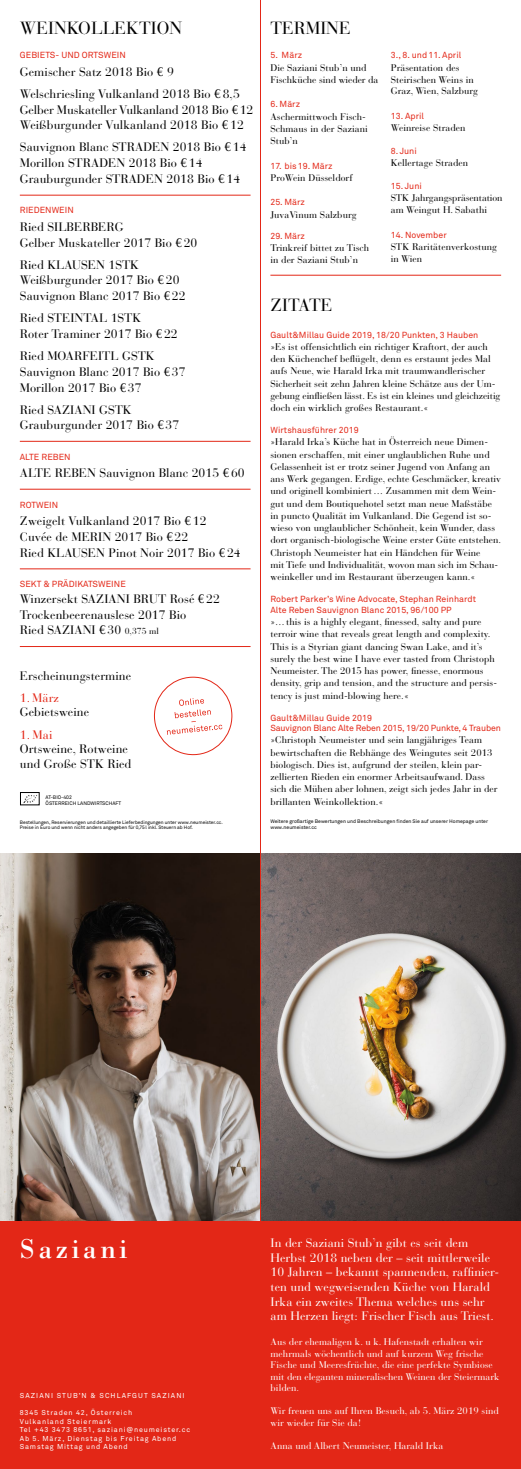
<style>
.page{position:relative;width:521px;height:1469px;background:#fff}
.page>*{position:absolute;margin:0;border:0;box-sizing:border-box;transform-origin:0 0}
.t1{font:28.18px "Bodoni Std";letter-spacing:.12em;color:#fff}
.t2{font:17.5px "Bauer Bodoni Std";letter-spacing:.005em;color:#000}
.t3{font:12.25px/15.8px "Bauer Bodoni Std";letter-spacing:.005em;color:#000}
.t4{font:12.25px/14.7px "Bauer Bodoni Std";letter-spacing:.005em;color:#fff}
.t5{font:12.25px "Bauer Bodoni Std";letter-spacing:.005em;color:#e32717}
.t6{font:9.62px/12.2px "Bauer Bodoni Std";letter-spacing:.005em;color:#000}
.t7{font:9.62px/11.5px "Bauer Bodoni Std";letter-spacing:.005em;color:#fff}
.t8{font:8.75px/10.5px "Akkurat";letter-spacing:.005em;color:#e32717}
.t9{font:7.09px/8.5px "Akkurat";letter-spacing:.12em;color:#fff}
.t10{font:7.09px "Akkurat";letter-spacing:.15em;color:#fff}
.t11{font:5.08px/6.1px "Akkurat";color:#000}
.t12{font:4.81px/5.8px "Akkurat";color:#000}
.s1{font-size:8.75px}
</style>
<div class="page">
<div style="left:0;top:1109px;width:521px;height:359px;background:#e32717"></div>
<img style="left:0;top:853px;width:521px;height:367px">
<hr style="left:260px;top:0;width:1px;height:1468px;background:#e32717">
<hr style="left:20px;top:195px;width:231px;height:1px;background:#e32717">
<hr style="left:20px;top:489px;width:231px;height:1px;background:#e32717">
<hr style="left:20px;top:568px;width:231px;height:1px;background:#e32717">
<hr style="left:270px;top:275px;width:231px;height:1px;background:#e32717">
<img style="left:23px;top:795px;width:14px;height:8px">
<div style="left:20px;top:792px;width:19px;height:13px;border:1px solid #000"></div>
<svg style="left:154px;top:676px;width:78px;height:79px"></svg>
<hr style="left:20px;top:441px;width:231px;height:1px;background:#e32717">
<hr style="left:20px;top:646px;width:231px;height:1px;background:#e32717">
<h2 class="t2" style="left:20px;top:17px;width:164px">WEINKOLLEKTION</h2>
<h2 class="t2" style="left:270px;top:17px;width:82px">TERMINE</h2>
<p class="t8" style="left:20px;top:50px;width:108px">GEBIETS- UND ORTSWEIN</p>
<p class="t3" style="left:20px;top:61px;width:221px;line-height:22.1px">Gemischer Satz 2018 Bio € 9<br>Welschriesling Vulkanland 2018 Bio €8,5</p>
<p class="t3" style="left:20px;top:102px;width:235px">Gelber Muskateller Vulkanland 2018 Bio €12<br>Weißburgunder Vulkanland 2018 Bio €12</p>
<p class="t3" style="left:20px;top:139px;width:228px">Sauvignon Blanc STRADEN 2018 Bio €14<br>Morillon STRADEN 2018 Bio €14<br>Grauburgunder STRADEN 2018 Bio €14</p>
<p class="t8" style="left:20px;top:205px;width:55px">RIEDENWEIN</p>
<p class="t3" style="left:20px;top:219px;width:179px">Ried SILBERBERG<br>Gelber Muskateller 2017 Bio €20</p>
<p class="t3" style="left:20px;top:257px;width:167px">Ried KLAUSEN 1STK<br>Weißburgunder 2017 Bio €20<br>Sauvignon Blanc 2017 Bio €22</p>
<p class="t3" style="left:20px;top:310px;width:159px">Ried STEINTAL 1STK<br>Roter Traminer 2017 Bio €22</p>
<p class="t3" style="left:20px;top:348px;width:167px">Ried MOARFEITL GSTK<br>Sauvignon Blanc 2017 Bio €37<br>Morillon 2017 Bio €37</p>
<p class="t3" style="left:20px;top:402px;width:161px">Ried SAZIANI GSTK<br>Grauburgunder 2017 Bio €37</p>
<p class="t8" style="left:20px;top:451px;width:52px">ALTE REBEN</p>
<p class="t3" style="left:20px;top:465px;width:226px">ALTE REBEN Sauvignon Blanc 2015 €60</p>
<p class="t8" style="left:20px;top:499px;width:40px">ROTWEIN</p>
<p class="t3" style="left:20px;top:513px;width:222px">Zweigelt Vulkanland 2017 Bio €12<br>Cuvée de MERIN 2017 Bio €22<br>Ried KLAUSEN Pinot Noir 2017 Bio €24</p>
<p class="t8" style="left:20px;top:578px;width:107px">SEKT &amp; PRÄDIKATSWEINE</p>
<p class="t3" style="left:20px;top:591px;width:202px">Winzersekt SAZIANI BRUT Rosé €22<br>Trockenbeerenauslese 2017 Bio<br>Ried SAZIANI €30 <span class="s1">0,375 ml</span></p>
<p class="t3" style="left:20px;top:668px;width:113px">Erscheinungstermine</p>
<p class="t5" style="left:20px;top:690px;width:41px">1. März</p>
<p class="t3" style="left:20px;top:704px;width:71px">Gebietsweine</p>
<p class="t5" style="left:20px;top:727px;width:34px">1. Mai</p>
<p class="t3" style="left:20px;top:742px;width:113px;line-height:14.7px">Ortsweine, Rotweine und Große STK Ried</p>
<p class="t11" style="left:46px;top:794px;width:77px">AT-BIO-402<br>ÖSTERREICH LANDWIRTSCHAFT</p>
<p class="t12" style="left:20px;top:819px;width:204px">Bestellungen, Reservierungen und detaillierte Lieferbedingungen unter www.neumeister.cc.<br>Preise in Euro und wenn nicht anders angegeben für 0,75 l inkl. Steuern ab Hof.</p>
<p class="t8" style="left:270px;top:50px;width:33px">5. März</p>
<p class="t6" style="left:270px;top:61px;width:109px">Die Saziani Stub’n und<br>Fischküche sind wieder da</p>
<p class="t8" style="left:270px;top:99px;width:31px">6. März</p>
<p class="t6" style="left:270px;top:110px;width:99px">Aschermittwoch Fisch-<br>Schmaus in der Saziani<br>Stub’n</p>
<p class="t8" style="left:270px;top:160px;width:64px">17. bis19. März</p>
<p class="t6" style="left:270px;top:171px;width:84px">ProWein Düsseldorf</p>
<p class="t8" style="left:270px;top:197px;width:36px">25. März</p>
<p class="t6" style="left:270px;top:208px;width:88px">JuvaVinum Salzburg</p>
<p class="t8" style="left:270px;top:230px;width:36px">29. März</p>
<p class="t6" style="left:270px;top:241px;width:100px">Trinkreif bittet zu Tisch in der Saziani Stub’n</p>
<p class="t8" style="left:391px;top:50px;width:72px">3., 8. und11. April</p>
<p class="t6" style="left:391px;top:61px;width:89px;line-height:11.9px">Präsentation des<br>Steirischen Weins in<br>Graz, Wien, Salzburg</p>
<p class="t8" style="left:391px;top:110px;width:35px">13. April</p>
<p class="t6" style="left:391px;top:122px;width:76px">Weinreise Straden</p>
<p class="t8" style="left:391px;top:145px;width:28px">8. Juni</p>
<p class="t6" style="left:391px;top:157px;width:79px">Kellertage Straden</p>
<p class="t8" style="left:391px;top:180px;width:33px">15. Juni</p>
<p class="t6" style="left:391px;top:192px;width:113px">STK Jahrgangspräsentation am Weingut H. Sabathi</p>
<p class="t8" style="left:391px;top:229px;width:57px">14. November</p>
<p class="t6" style="left:391px;top:241px;width:108px">STK Raritätenverkostung in Wien</p>
<h2 class="t2" style="left:270px;top:294px;width:64px">ZITATE</h2>
<p class="t8" style="left:270px;top:329px;width:209px">Gault&amp;Millau Guide 2019, 18/20 Punkten, 3 Hauben</p>
<p class="t6" style="left:270px;top:340px;width:231px">»Es ist offensichtlich ein richtiger Kraftort, der auch den Küchenchef beflügelt, denn es erstaunt jedes Mal aufs Neue, wie Harald Irka mit traumwandlerischer Sicherheit seit zehn Jahren kleine Schätze aus der Um&shy;gebung einfließen lässt. Es ist ein kleines und gleichzeitig doch ein wirklich großes Restaurant.«</p>
<p class="t8" style="left:270px;top:424px;width:90px">Wirtshausführer 2019</p>
<p class="t6" style="left:270px;top:436px;width:232px">»Harald Irka’s Küche hat in Österreich neue Dimen&shy;sionen erschaffen, mit einer unglaublichen Ruhe und Gelassenheit ist er trotz seiner Jugend von Anfang an ans Werk gegangen. Erdige, echte Geschmäcker, kreativ und originell kombiniert… Zusammen mit dem Wein&shy;gut und dem Boutiquehotel setzt man neue Maßstäbe in puncto Qualität im Vulkanland. Die Gegend ist so&shy;wieso von unglaublicher Schönheit, kein Wunder, dass dort organisch-biologische Weine erster Güte entstehen.<br>Christoph Neumeister hat ein Händchen für Weine<br>mit Tiefe und Individualität, wovon man sich im Schau&shy;weinkeller und im Restaurant überzeugen kann.«</p>
<p class="t8" style="left:270px;top:594px;width:207px">Robert Parker’s Wine Advocate, Stephan Reinhardt<br>Alte Reben Sauvignon Blanc 2015, 96/100 PP</p>
<p class="t6" style="left:270px;top:615px;width:228px">»…this is a highly elegant, finessed, salty and pure terroir wine that reveals great length and complexity.<br>This is a Styrian giant dancing Swan Lake, and it’s surely the best wine I have ever tasted from Christoph Neumeister. The 2015 has power, finesse, enormous density, grip and tension, and the structure and persis&shy;tency is just mind-blowing here.«</p>
<p class="t8" style="left:270px;top:712px;width:232px">Gault&amp;Millau Guide 2019<br>Sauvignon Blanc Alte Reben 2015, 19/20 Punkte, 4 Trauben</p>
<p class="t6" style="left:270px;top:734px;width:229px">»Christoph Neumeister und sein langjähriges Team bewirtschaften die Rebhänge des Weingutes seit 2013 biologisch. Dies ist, aufgrund der steilen, klein par&shy;zellierten Rieden ein enormer Arbeitsaufwand. Dass sich die Mühen aber lohnen, zeigt sich jedes Jahr in der brillanten Weinkollektion.«</p>
<p class="t11" style="left:270px;top:818px;width:219px">Weitere großartige Bewertungen und Beschreibungen finden Sie auf unserer Homepage unter www.neumeister.cc</p>
<h1 class="t1" style="left:19px;top:1231px;width:109px">Saziani</h1>
<p class="t10" style="left:20px;top:1391px;width:166px">SAZIANI STUB’N &amp; SCHLAFGUT SAZIANI</p>
<p class="t9" style="left:20px;top:1408px;width:172px">8345 Straden 42, Österreich<br>Vulkanland Steiermark<br>Tel +43 3473 8651, saziani@neumeister.cc<br>Ab 5. März, Dienstag bis Freitag Abend<br>Samstag Mittag und Abend</p>
<p class="t4" style="left:270px;top:1235px;width:230px">In der Saziani Stub’n gibt es seit dem Herbst 2018 neben der – seit mittlerweile 10 Jahren – bekannt spannenden, raffinier&shy;ten und wegweisenden Küche von Harald Irka ein zweites Thema welches uns sehr am Herzen liegt: Frischer Fisch aus Triest.</p>
<p class="t7" style="left:270px;top:1336px;width:230px">Aus der ehemaligen k. u k. Hafenstadt erhalten wir mehrmals wöchentlich und auf kurzem Weg frische Fische und Meeresfrüchte, die eine perfekte Symbiose mit den eleganten mineralischen Weinen der Steiermark bilden.</p>
<p class="t7" style="left:270px;top:1405px;width:230px">Wir freuen uns auf Ihren Besuch, ab 5. März 2019 sind wir wieder für Sie da!</p>
<p class="t7" style="left:270px;top:1440px;width:174px">Anna und Albert Neumeister, Harald Irka</p>
</div>
